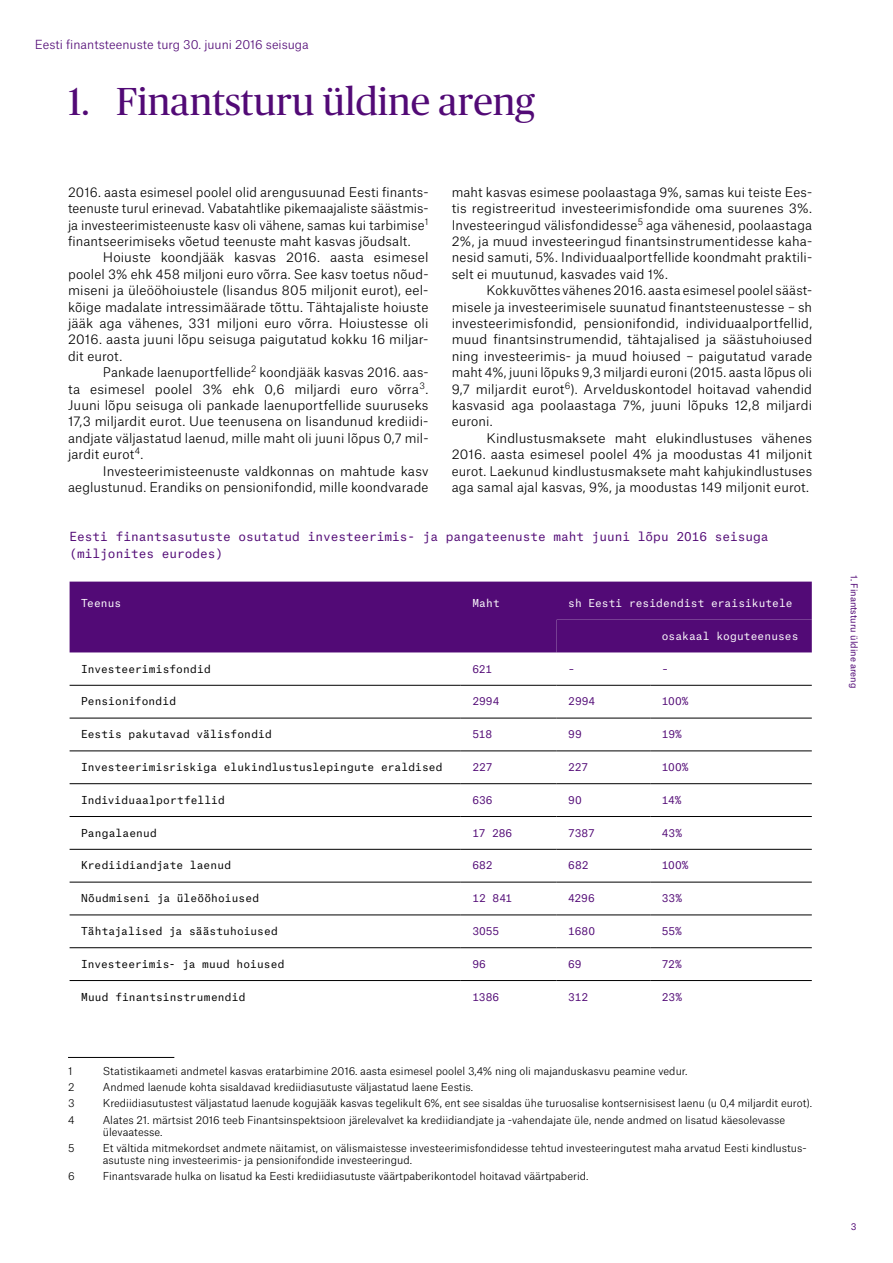
<style>
.page{position:relative;width:893px;height:1263px;background:#fff}
.page>*{position:absolute;margin:0;border:0;box-sizing:border-box;transform-origin:0 0}
.t1{font:39px "Publico Headline";color:#520a76}
.t2{font:300 12.75px/16.4px "Atlas Grotesk";letter-spacing:.01em;color:#000;text-align:justify}
.t3{font:12px/16.4px "Atlas Typewriter";color:#520a76}
.t4{font:300 12px "Atlas Grotesk";color:#520a76}
.t5{font:300 10.5px/12px "Atlas Grotesk";color:#000}
.t6{font:10.5px "Atlas Typewriter";letter-spacing:.01em;color:#000}
.t7{font:10.5px "Atlas Typewriter";color:#520a76}
.t8{font:10.5px "Atlas Typewriter";letter-spacing:.01em;color:#fff}
.t9{font:9px "Atlas Grotesk";color:#520a76}
.t10{font:9px "Atlas Typewriter";color:#520a76}
</style>
<div class="page">
<div style="left:70px;top:582px;width:742px;height:70px;background:#520a76"></div>
<div style="left:557px;top:620px;width:255px;height:32px;background:#520a76"></div>
<hr style="left:70px;top:718px;width:391px;height:1px;background:#000">
<hr style="left:461px;top:718px;width:96px;height:1px;background:#000">
<hr style="left:557px;top:718px;width:93px;height:1px;background:#000">
<hr style="left:650px;top:718px;width:162px;height:1px;background:#000">
<hr style="left:70px;top:750px;width:391px;height:1px;background:#000">
<hr style="left:461px;top:750px;width:96px;height:1px;background:#000">
<hr style="left:557px;top:750px;width:93px;height:1px;background:#000">
<hr style="left:650px;top:750px;width:162px;height:1px;background:#000">
<hr style="left:70px;top:783px;width:391px;height:1px;background:#000">
<hr style="left:461px;top:783px;width:96px;height:1px;background:#000">
<hr style="left:557px;top:783px;width:93px;height:1px;background:#000">
<hr style="left:650px;top:783px;width:162px;height:1px;background:#000">
<hr style="left:70px;top:816px;width:391px;height:1px;background:#000">
<hr style="left:461px;top:816px;width:96px;height:1px;background:#000">
<hr style="left:557px;top:816px;width:93px;height:1px;background:#000">
<hr style="left:650px;top:816px;width:162px;height:1px;background:#000">
<hr style="left:70px;top:849px;width:391px;height:1px;background:#000">
<hr style="left:461px;top:849px;width:96px;height:1px;background:#000">
<hr style="left:557px;top:849px;width:93px;height:1px;background:#000">
<hr style="left:650px;top:849px;width:162px;height:1px;background:#000">
<hr style="left:70px;top:882px;width:391px;height:1px;background:#000">
<hr style="left:461px;top:882px;width:96px;height:1px;background:#000">
<hr style="left:557px;top:882px;width:93px;height:1px;background:#000">
<hr style="left:650px;top:882px;width:162px;height:1px;background:#000">
<hr style="left:70px;top:914px;width:391px;height:1px;background:#000">
<hr style="left:461px;top:914px;width:96px;height:1px;background:#000">
<hr style="left:557px;top:914px;width:93px;height:1px;background:#000">
<hr style="left:650px;top:914px;width:162px;height:1px;background:#000">
<hr style="left:70px;top:947px;width:391px;height:1px;background:#000">
<hr style="left:461px;top:947px;width:96px;height:1px;background:#000">
<hr style="left:557px;top:947px;width:93px;height:1px;background:#000">
<hr style="left:650px;top:947px;width:162px;height:1px;background:#000">
<hr style="left:70px;top:980px;width:391px;height:1px;background:#000">
<hr style="left:461px;top:980px;width:96px;height:1px;background:#000">
<hr style="left:557px;top:980px;width:93px;height:1px;background:#000">
<hr style="left:650px;top:980px;width:162px;height:1px;background:#000">
<hr style="left:70px;top:685px;width:391px;height:1px;background:#000">
<hr style="left:461px;top:685px;width:96px;height:1px;background:#000">
<hr style="left:557px;top:685px;width:93px;height:1px;background:#000">
<hr style="left:650px;top:685px;width:162px;height:1px;background:#000">
<hr style="left:68px;top:1057px;width:106px;height:1px;background:#000">
<p class="t4" style="left:35px;top:35px;width:275px">Eesti finantsteenuste turg 30. juuni 2016 seisuga</p>
<h1 class="t1" style="left:68px;top:74px;width:469px">1. Finantsturu üldine areng</h1>
<p class="t2" style="left:68px;top:183px;width:362px">2016. aasta esimesel poolel olid arengusuunad Eesti finants&shy;teenuste turul erinevad. Vabatahtlike pikemaajaliste säästmis&shy;ja investeerimisteenuste kasv oli vähene, samas kui tarbimise<sup>1 </sup>finantseerimiseks võetud teenuste maht kasvas jõudsalt.</p>
<p class="t2" style="left:68px;top:248px;width:362px;text-align:left;text-indent:35px">Hoiuste koondjääk kasvas 2016. aasta esimesel poolel 3% ehk 458 miljoni euro võrra. See kasv toetus nõud&shy;miseni ja üleööhoiustele (lisandus 805 miljonit eurot), eel&shy;kõige madalate intressimäärade tõttu. Tähtajaliste hoiuste jääk aga vähenes, 331 miljoni euro võrra. Hoiustesse oli 2016. aasta juuni lõpu seisuga paigutatud kokku 16 miljar&shy;dit eurot.</p>
<p class="t2" style="left:68px;top:363px;width:362px;text-align:left;text-indent:35px">Pankade laenuportfellide<sup>2</sup> koondjääk kasvas 2016. aas&shy;ta esimesel poolel 3% ehk 0,6 miljardi euro võrra<sup>3</sup>.<br>Juuni lõpu seisuga oli pankade laenuportfellide suuruseks 17,3 miljardit eurot. Uue teenusena on lisandunud krediidi&shy;andjate väljastatud laenud, mille maht oli juuni lõpus 0,7 mil&shy;jardit eurot<sup>4</sup>.</p>
<p class="t2" style="left:68px;top:461px;width:362px;text-align:right">Investeerimisteenuste valdkonnas on mahtude kasv aeglustunud. Erandiks on pensionifondid, mille koondvarade</p>
<p class="t2" style="left:452px;top:183px;width:362px">maht kasvas esimese poolaastaga 9%, samas kui teiste Ees&shy;tis registreeritud investeerimisfondide oma suurenes 3%.<br>Investeeringud välisfondidesse<sup>5</sup> aga vähenesid, poolaastaga 2%, ja muud investeeringud finantsinstrumentidesse kaha&shy;nesid samuti, 5%. Individuaalportfellide koondmaht praktili&shy;selt ei muutunud, kasvades vaid 1%.</p>
<p class="t2" style="left:452px;top:281px;width:362px;text-indent:35px">Kokkuvõttes vähenes 2016. aasta esimesel poolel sääst&shy;misele ja investeerimisele suunatud finantsteenustesse – sh investeerimisfondid, pensionifondid, individuaalportfellid, muud finantsinstrumendid, tähtajalised ja säästuhoiused ning investeerimis- ja muud hoiused – paigutatud varade maht 4%, juuni lõpuks 9,3 miljardi euroni (2015. aasta lõpus oli 9,7 miljardit eurot<sup>6</sup>). Arvelduskontodel hoitavad vahendid kasvasid aga poolaastaga 7%, juuni lõpuks 12,8 miljardi euroni.</p>
<p class="t2" style="left:452px;top:429px;width:362px;text-indent:35px">Kindlustusmaksete maht elukindlustuses vähenes 2016. aasta esimesel poolel 4% ja moodustas 41 miljonit eurot. Laekunud kindlustusmaksete maht kahjukindlustuses aga samal ajal kasvas, 9%, ja moodustas 149 miljonit eurot.</p>
<p class="t3" style="left:70px;top:527px;width:700px">Eesti finantsasutuste osutatud investeerimis- ja pangateenuste maht juuni lõpu 2016 seisuga (miljonites eurodes)</p>
<p class="t8" style="left:81px;top:594px;width:42px">Teenus</p>
<p class="t8" style="left:472px;top:594px;width:29px">Maht</p>
<p class="t8" style="left:568px;top:594px;width:226px">sh Eesti residendist eraisikutele</p>
<p class="t8" style="left:662px;top:627px;width:138px">osakaal koguteenuses</p>
<p class="t6" style="left:81px;top:660px;width:131px">Investeerimisfondid</p>
<p class="t7" style="left:472px;top:660px;width:21px">621</p>
<p class="t7" style="left:568px;top:660px;width:8px">–</p>
<p class="t7" style="left:662px;top:660px;width:8px">–</p>
<p class="t6" style="left:81px;top:693px;width:96px">Pensionifondid</p>
<p class="t7" style="left:472px;top:693px;width:28px">2994</p>
<p class="t7" style="left:568px;top:693px;width:28px">2994</p>
<p class="t7" style="left:662px;top:693px;width:28px">100%</p>
<p class="t6" style="left:81px;top:726px;width:192px">Eestis pakutavad välisfondid</p>
<p class="t7" style="left:472px;top:726px;width:21px">518</p>
<p class="t7" style="left:568px;top:726px;width:15px">99</p>
<p class="t7" style="left:662px;top:726px;width:22px">19%</p>
<p class="t6" style="left:81px;top:758px;width:363px">Investeerimisriskiga elukindlustuslepingute eraldised</p>
<p class="t7" style="left:472px;top:758px;width:22px">227</p>
<p class="t7" style="left:568px;top:758px;width:22px">227</p>
<p class="t7" style="left:662px;top:758px;width:28px">100%</p>
<p class="t6" style="left:81px;top:791px;width:145px">Individuaalportfellid</p>
<p class="t7" style="left:472px;top:791px;width:22px">636</p>
<p class="t7" style="left:568px;top:791px;width:15px">90</p>
<p class="t7" style="left:662px;top:791px;width:21px">14%</p>
<p class="t6" style="left:81px;top:824px;width:77px">Pangalaenud</p>
<p class="t7" style="left:472px;top:824px;width:41px">17 286</p>
<p class="t7" style="left:568px;top:824px;width:28px">7387</p>
<p class="t7" style="left:662px;top:824px;width:22px">43%</p>
<p class="t6" style="left:81px;top:857px;width:151px">Krediidiandjate laenud</p>
<p class="t7" style="left:472px;top:857px;width:22px">682</p>
<p class="t7" style="left:568px;top:857px;width:22px">682</p>
<p class="t7" style="left:662px;top:857px;width:28px">100%</p>
<p class="t6" style="left:81px;top:890px;width:179px">Nõudmiseni ja üleööhoiused</p>
<p class="t7" style="left:472px;top:890px;width:41px">12 841</p>
<p class="t7" style="left:568px;top:890px;width:28px">4296</p>
<p class="t7" style="left:662px;top:890px;width:22px">33%</p>
<p class="t6" style="left:81px;top:922px;width:198px">Tähtajalised ja säästuhoiused</p>
<p class="t7" style="left:472px;top:922px;width:28px">3055</p>
<p class="t7" style="left:568px;top:922px;width:28px">1680</p>
<p class="t7" style="left:662px;top:922px;width:22px">55%</p>
<p class="t6" style="left:81px;top:955px;width:205px">Investeerimis- ja muud hoiused</p>
<p class="t7" style="left:472px;top:955px;width:15px">96</p>
<p class="t7" style="left:568px;top:955px;width:15px">69</p>
<p class="t7" style="left:662px;top:955px;width:22px">72%</p>
<p class="t6" style="left:81px;top:988px;width:166px">Muud finantsinstrumendid</p>
<p class="t7" style="left:472px;top:988px;width:28px">1386</p>
<p class="t7" style="left:568px;top:988px;width:21px">312</p>
<p class="t7" style="left:662px;top:988px;width:22px">23%</p>
<p class="t5" style="left:68px;top:1064px;width:6px">1</p>
<p class="t5" style="left:103px;top:1064px;width:586px">Statistikaameti andmetel kasvas eratarbimine 2016. aasta esimesel poolel 3,4% ning oli majanduskasvu peamine vedur.</p>
<p class="t5" style="left:68px;top:1080px;width:8px">2</p>
<p class="t5" style="left:103px;top:1080px;width:372px">Andmed laenude kohta sisaldavad krediidiasutuste väljastatud laene Eestis.</p>
<p class="t5" style="left:68px;top:1096px;width:8px">3</p>
<p class="t5" style="left:103px;top:1096px;width:711px">Krediidiasutustest väljastatud laenude kogujääk kasvas tegelikult 6%, ent see sisaldas ühe turuosalise kontsernisisest laenu (u 0,4 miljardit eurot).</p>
<p class="t5" style="left:68px;top:1112px;width:8px">4</p>
<p class="t5" style="left:103px;top:1112px;width:684px">Alates 21. märtsist 2016 teeb Finantsinspektsioon järelevalvet ka krediidiandjate ja -vahendajate üle, nende andmed on lisatud käesolevasse ülevaatesse.</p>
<p class="t5" style="left:68px;top:1141px;width:8px">5</p>
<p class="t5" style="left:103px;top:1141px;width:704px">Et vältida mitmekordset andmete näitamist, on välismaistesse investeerimisfondidesse tehtud investeeringutest maha arvatud Eesti kindlustus&shy;asutuste ning investeerimis- ja pensionifondide investeeringud.</p>
<p class="t5" style="left:68px;top:1169px;width:8px">6</p>
<p class="t5" style="left:103px;top:1169px;width:487px">Finantsvarade hulka on lisatud ka Eesti krediidiasutuste väärtpaberikontodel hoitavad väärtpaberid.</p>
<p class="t9" style="left:861px;top:575px;width:115px;rotate:90deg">1. Finantsturu üldine areng</p>
<p class="t10" style="left:851px;top:1219px;width:7px">3</p>
</div>
